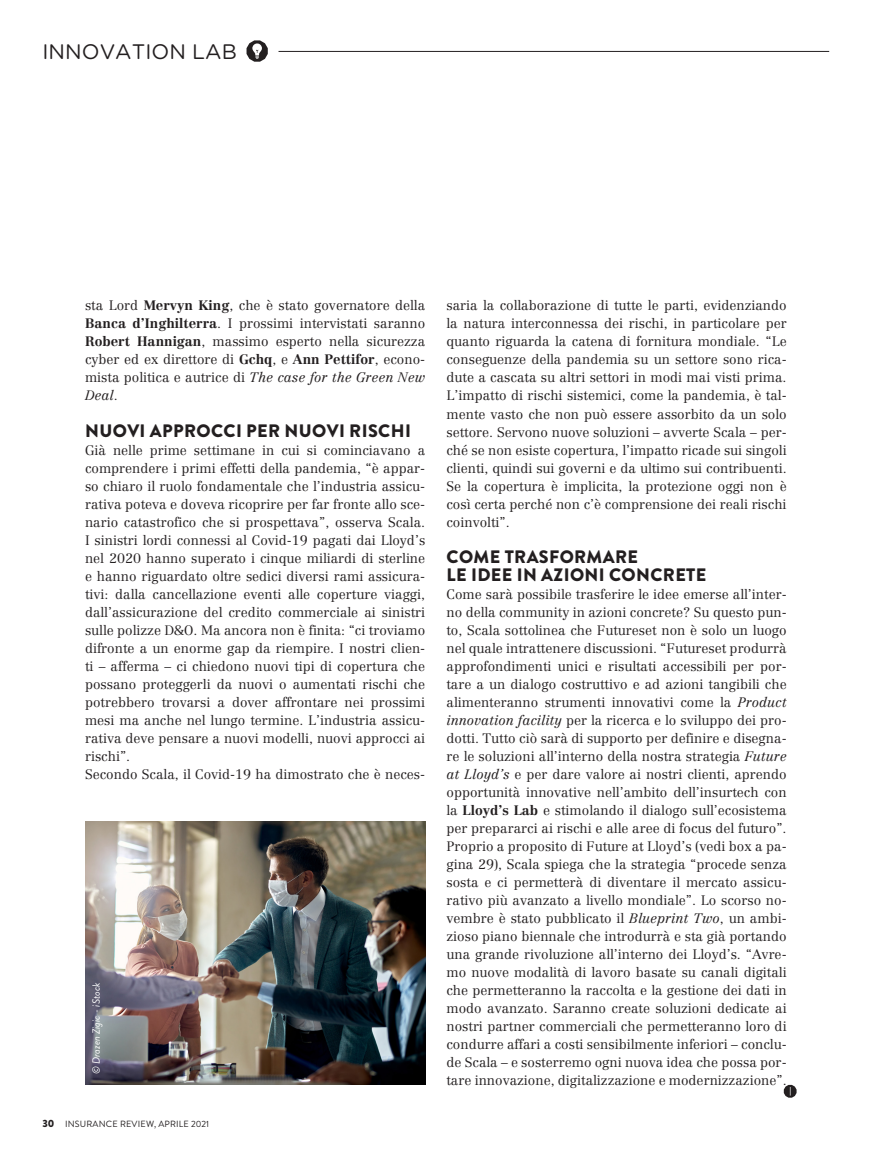
<style>
.page{position:relative;width:893px;height:1170px;background:#fff}
.page>*{position:absolute;margin:0;border:0;box-sizing:border-box;transform-origin:0 0}
.t1{font:21px "Gotham Rounded";color:#231f20}
.t2{font:900 18px "Brandon Grotesque";letter-spacing:.02em;color:#231f20}
.t3{font:300 13.5px/18px "Centennial LT Std";color:#231f20;text-align:justify}
.t4{font:italic 10.5px "Brandon Grotesque";color:#fff}
.t5{font:9px "Brandon Grotesque";letter-spacing:.02em;color:#231f20}
.s1{font-weight:700}
.s2{font-style:italic}
.s3{font-weight:900;font-size:10.5px}
</style>
<div class="page">
<hr style="left:279px;top:51px;width:550px;height:1px;background:#231f20">
<svg style="left:247px;top:40px;width:21px;height:22px"></svg>
<img style="left:85px;top:821px;width:340px;height:263px">
<svg style="left:784px;top:1084px;width:13px;height:13px"></svg>
<p class="t1" style="left:43px;top:37px;width:196px">INNOVATION LAB</p>
<p class="t3" style="left:85px;top:297px;width:342px">sta Lord <span class="s1">Mervyn King</span>, che è stato governatore della <span class="s1">Banca d’Inghilterra</span>. I prossimi intervistati saranno <span class="s1">Robert Hannigan</span>, massimo esperto nella sicurezza cyber ed ex direttore di <span class="s1">Gchq</span>, e <span class="s1">Ann Pettifor</span>, econo&shy;mista politica e autrice di <span class="s2">The case for the Green New Deal</span>.</p>
<p class="t2" style="left:85px;top:417px;width:327px">NUOVI APPROCCI PER NUOVI RISCHI</p>
<p class="t3" style="left:85px;top:441px;width:342px">Già nelle prime settimane in cui si cominciavano a comprendere i primi effetti della pandemia, “è appar&shy;so chiaro il ruolo fondamentale che l’industria assicu&shy;rativa poteva e doveva ricoprire per far fronte allo sce&shy;nario catastrofico che si prospettava”, osserva Scala.<br>I sinistri lordi connessi al Covid-19 pagati dai Lloyd’s nel 2020 hanno superato i cinque miliardi di sterline e hanno riguardato oltre sedici diversi rami assicura&shy;tivi: dalla cancellazione eventi alle coperture viaggi, dall’assicurazione del credito commerciale ai sinistri sulle polizze D&amp;O. Ma ancora non è finita: “ci troviamo difronte a un enorme gap da riempire. I nostri clien&shy;ti – afferma – ci chiedono nuovi tipi di copertura che possano proteggerli da nuovi o aumentati rischi che potrebbero trovarsi a dover affrontare nei prossimi mesi ma anche nel lungo termine. L’industria assicu&shy;rativa deve pensare a nuovi modelli, nuovi approcci ai rischi”.</p>
<p class="t3" style="left:85px;top:765px;width:342px">Secondo Scala, il Covid-19 ha dimostrato che è neces-</p>
<p class="t4" style="left:89px;top:1074px;width:93px;rotate:-90deg">© Drazen Zigic - iStock</p>
<p class="t5" style="left:43px;top:1117px;width:168px"><span class="s3">30</span> INSURANCE REVIEW, APRILE 2021</p>
<p class="t3" style="left:446px;top:297px;width:342px">saria la collaborazione di tutte le parti, evidenziando la natura interconnessa dei rischi, in particolare per quanto riguarda la catena di fornitura mondiale. “Le conseguenze della pandemia su un settore sono rica&shy;dute a cascata su altri settori in modi mai visti prima.<br>L’impatto di rischi sistemici, come la pandemia, è tal&shy;mente vasto che non può essere assorbito da un solo settore. Servono nuove soluzioni – avverte Scala – per&shy;ché se non esiste copertura, l’impatto ricade sui singoli clienti, quindi sui governi e da ultimo sui contribuenti.<br>Se la copertura è implicita, la protezione oggi non è così certa perché non c’è comprensione dei reali rischi coinvolti”.</p>
<p class="t2" style="left:447px;top:543px;width:193px">COME TRASFORMARE</p>
<p class="t2" style="left:447px;top:561px;width:261px">LE IDEE IN AZIONI CONCRETE</p>
<p class="t3" style="left:446px;top:585px;width:342px">Come sarà possibile trasferire le idee emerse all’inter&shy;no della community in azioni concrete? Su questo pun&shy;to, Scala sottolinea che Futureset non è solo un luogo nel quale intrattenere discussioni. “Futureset produrrà approfondimenti unici e risultati accessibili per por&shy;tare a un dialogo costruttivo e ad azioni tangibili che alimenteranno strumenti innovativi come la <span class="s2">Product innovation facility</span> per la ricerca e lo sviluppo dei pro&shy;dotti. Tutto ciò sarà di supporto per definire e disegna&shy;re le soluzioni all’interno della nostra strategia <span class="s2">Future at Lloyd’s</span> e per dare valore ai nostri clienti, aprendo opportunità innovative nell’ambito dell’insurtech con la <span class="s1">Lloyd’s Lab</span> e stimolando il dialogo sull’ecosistema per prepararci ai rischi e alle aree di focus del futuro”.</p>
<p class="t3" style="left:446px;top:837px;width:342px">Proprio a proposito di Future at Lloyd’s (vedi box a pa&shy;gina 29), Scala spiega che la strategia “procede senza sosta e ci permetterà di diventare il mercato assicu&shy;rativo più avanzato a livello mondiale”. Lo scorso no&shy;vembre è stato pubblicato il <span class="s2">Blueprint Two</span>, un ambi&shy;zioso piano biennale che introdurrà e sta già portando una grande rivoluzione all’interno dei Lloyd’s. “Avre&shy;mo nuove modalità di lavoro basate su canali digitali che permetteranno la raccolta e la gestione dei dati in modo avanzato. Saranno create soluzioni dedicate ai nostri partner commerciali che permetteranno loro di condurre affari a costi sensibilmente inferiori – conclu&shy;de Scala – e sosterremo ogni nuova idea che possa por&shy;tare innovazione, digitalizzazione e modernizzazione”.</p>
</div>
